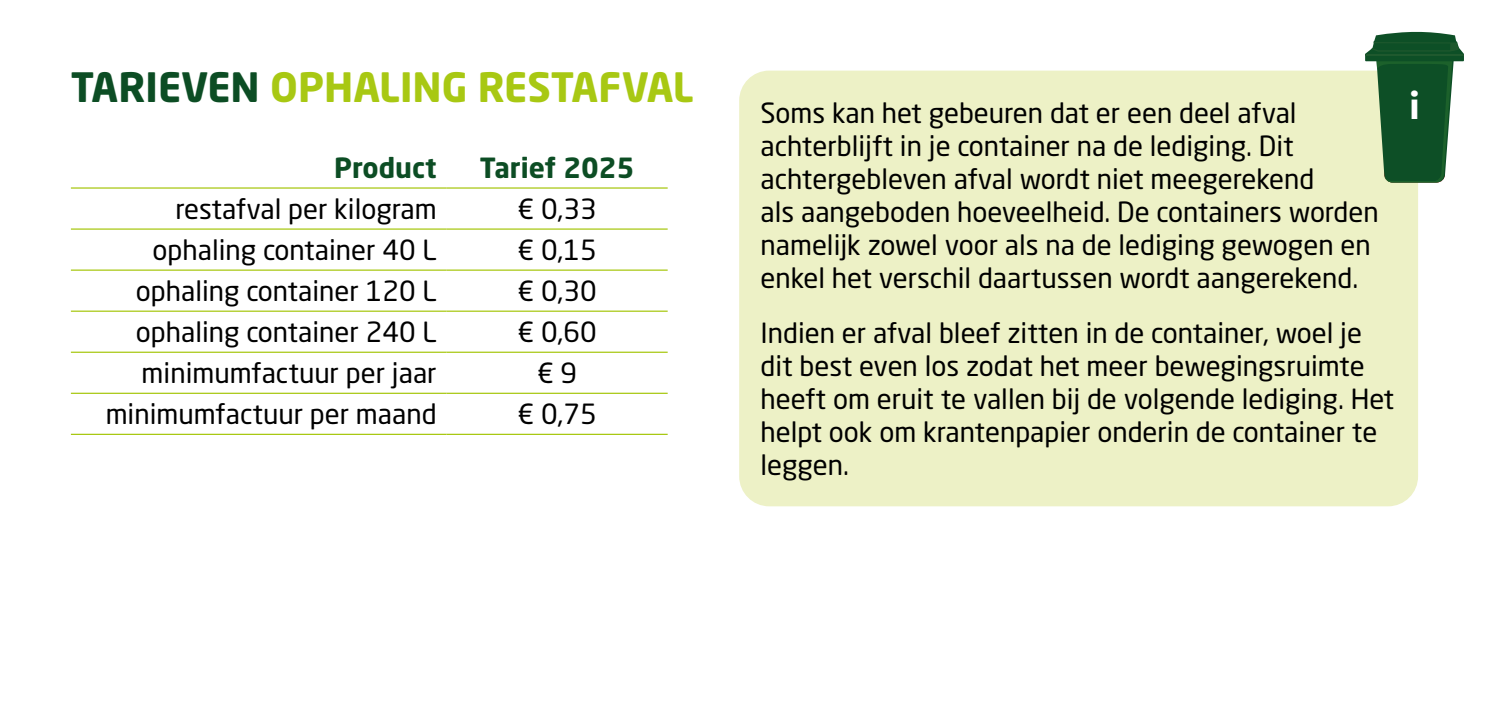
<style>
.page{position:relative;width:1489px;height:709px;background:#fff}
.page>*{position:absolute;margin:0;border:0;box-sizing:border-box;transform-origin:0 0}
.t1{font:700 40px "Neo Sans W1 G";color:#a8c813}
.t2{font:700 36.5px "Ubuntu";color:#fff}
.t3{font:27.5px/33px "Neo Sans W1 G";color:#000}
.t4{font:700 27.5px "Neo Sans W1 G";color:#0c4d24}
.s1{color:#0c4d24}
</style>
<div class="page">
<div style="left:739px;top:71px;width:678px;height:435px;background:#edf1c6;border-radius:30px"></div>
<svg style="left:1364px;top:31px;width:99px;height:151px"></svg>
<hr style="left:71px;top:187px;width:375px;height:2px;background:#a8c813">
<hr style="left:446px;top:187px;width:221px;height:2px;background:#a8c813">
<hr style="left:71px;top:228px;width:375px;height:2px;background:#a8c813">
<hr style="left:446px;top:228px;width:221px;height:2px;background:#a8c813">
<hr style="left:71px;top:269px;width:375px;height:2px;background:#a8c813">
<hr style="left:446px;top:269px;width:221px;height:2px;background:#a8c813">
<hr style="left:71px;top:310px;width:375px;height:2px;background:#a8c813">
<hr style="left:446px;top:310px;width:221px;height:2px;background:#a8c813">
<hr style="left:71px;top:351px;width:375px;height:2px;background:#a8c813">
<hr style="left:446px;top:351px;width:221px;height:2px;background:#a8c813">
<hr style="left:71px;top:393px;width:375px;height:1px;background:#a8c813">
<hr style="left:446px;top:393px;width:221px;height:1px;background:#a8c813">
<hr style="left:71px;top:434px;width:375px;height:1px;background:#a8c813">
<hr style="left:446px;top:434px;width:221px;height:1px;background:#a8c813">
<h1 class="t1" style="left:71px;top:61px;width:624px"><span class="s1">TARIEVEN</span> OPHALING RESTAFVAL</h1>
<p class="t4" style="left:334px;top:150px;width:104px">Product</p>
<p class="t4" style="left:480px;top:150px;width:156px">Tarief 2025</p>
<p class="t3" style="left:175px;top:192px;width:263px">restafval per kilogram</p>
<p class="t3" style="left:517px;top:192px;width:81px">€ 0,33</p>
<p class="t3" style="left:152px;top:233px;width:285px">ophaling container 40 L</p>
<p class="t3" style="left:517px;top:233px;width:81px">€ 0,15</p>
<p class="t3" style="left:136px;top:274px;width:302px">ophaling container 120 L</p>
<p class="t3" style="left:517px;top:274px;width:81px">€ 0,30</p>
<p class="t3" style="left:136px;top:315px;width:302px">ophaling container 240 L</p>
<p class="t3" style="left:517px;top:315px;width:81px">€ 0,60</p>
<p class="t3" style="left:142px;top:356px;width:296px">minimumfactuur per jaar</p>
<p class="t3" style="left:537px;top:356px;width:42px">€ 9</p>
<p class="t3" style="left:106px;top:397px;width:332px">minimumfactuur per maand</p>
<p class="t3" style="left:517px;top:397px;width:81px">€ 0,75</p>
<p class="t3" style="left:760px;top:96px;width:619px">Soms kan het gebeuren dat er een deel afval achterblijft in je container na de lediging. Dit achtergebleven afval wordt niet meegerekend<br>als aangeboden hoeveelheid. De containers worden namelijk zowel voor als na de lediging gewogen en enkel het verschil daartussen wordt aangerekend.</p>
<p class="t3" style="left:760px;top:315px;width:635px">Indien er afval bleef zitten in de container, woel je dit best even los zodat het meer bewegingsruimte heeft om eruit te vallen bij de volgende lediging. Het helpt ook om krantenpapier onderin de container te leggen.</p>
<h2 class="t2" style="left:1408px;top:84px;width:12px">i</h2>
</div>
